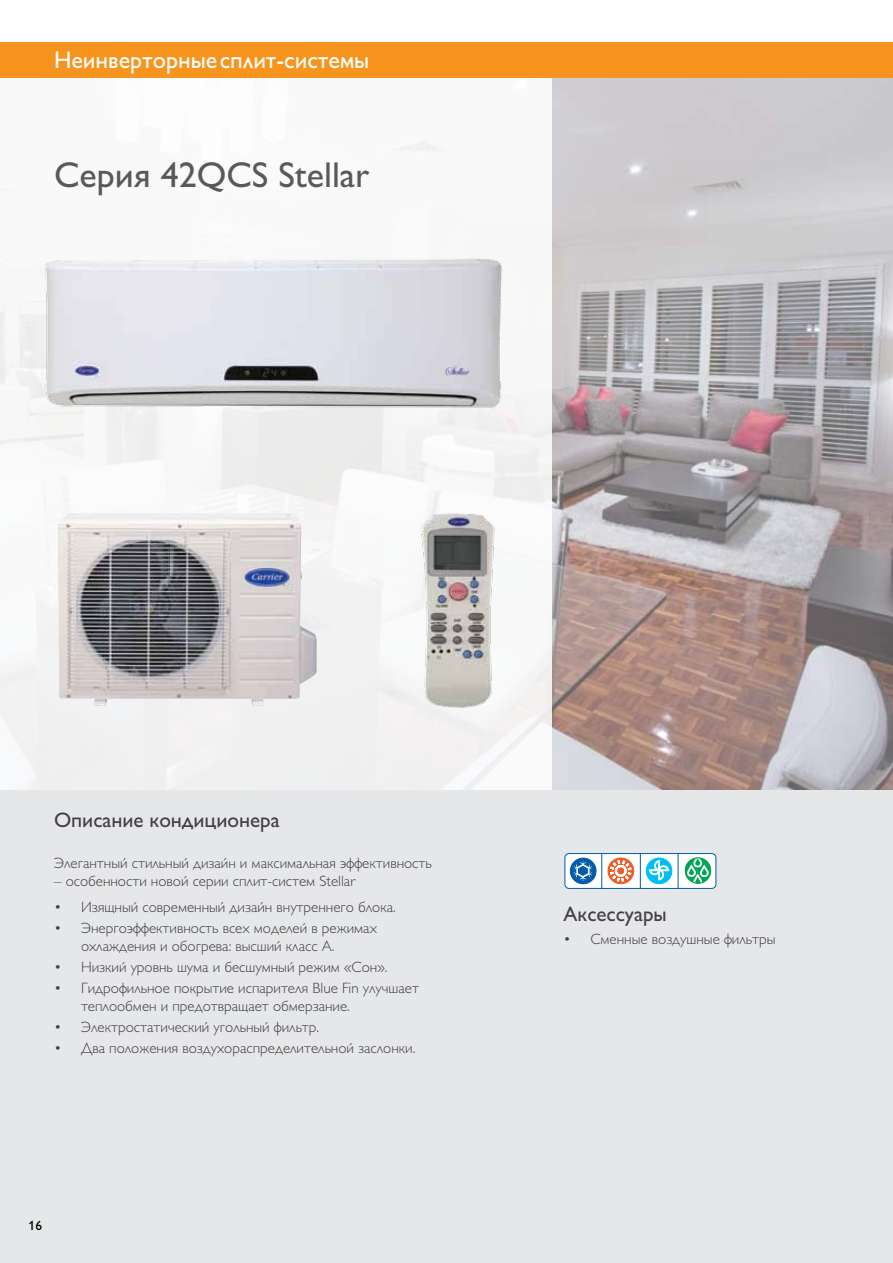
<style>
.page{position:relative;width:893px;height:1263px;background:#fff}
.page>*{position:absolute;margin:0;border:0;box-sizing:border-box;transform-origin:0 0}
.t1{font:36px "Gill Sans C";color:#58595b}
.t2{font:24px "Gill Sans C";color:#fff}
.t3{font:21px "Gill Sans C";color:#414042}
.t4{font:15px/18px "Gill Sans Light C";color:#414042}
.t5{font:13.5px "Gill Sans C";color:#000}
</style>
<div class="page">
<img style="left:552px;top:78px;width:341px;height:712px">
<div style="left:0;top:43px;width:552px;height:795px;background:#f8f8f9"></div>
<div style="left:0;top:790px;width:893px;height:473px;background:#e6e7e8"></div>
<div style="left:565px;top:853px;width:151px;height:35px;background:#fff;border-radius:4px"></div>
<div style="left:564px;top:853px;width:152px;height:36px;border:1px solid #005baa;border-radius:4px"></div>
<hr style="left:601px;top:853px;width:1px;height:35px;background:#005baa">
<hr style="left:640px;top:853px;width:1px;height:35px;background:#005baa">
<div style="left:646px;top:858px;width:26px;height:26px;border:1px solid #00c0f3;border-radius:50%"></div>
<svg style="left:648px;top:859px;width:22px;height:23px"></svg>
<div style="left:570px;top:858px;width:26px;height:26px;background:#005baa;border-radius:50%"></div>
<div style="left:570px;top:858px;width:26px;height:26px;border:1px solid #005baa;border-radius:50%"></div>
<svg style="left:573px;top:860px;width:20px;height:22px"></svg>
<svg style="left:608px;top:858px;width:26px;height:26px"></svg>
<svg style="left:686px;top:858px;width:24px;height:25px"></svg>
<div style="left:685px;top:858px;width:26px;height:25px;border:1px solid #00a655;border-radius:50%"></div>
<hr style="left:678px;top:853px;width:1px;height:35px;background:#005baa">
<img style="left:58px;top:513px;width:259px;height:193px">
<img style="left:40px;top:258px;width:473px;height:171px">
<img style="left:420px;top:510px;width:75px;height:198px">
<div style="left:0;top:43px;width:893px;height:35px;background:#f7941e"></div>
<h2 class="t2" style="left:54px;top:46px;width:317px">Неинверторные сплит-системы</h2>
<h1 class="t1" style="left:54px;top:155px;width:317px">Серия 42QCS Stellar</h1>
<h3 class="t3" style="left:54px;top:807px;width:227px">Описание кондиционера</h3>
<p class="t4" style="left:54px;top:853px;width:379px">Элегантный стильный дизайн и максимальная эффективность</p>
<p class="t4" style="left:54px;top:871px;width:303px">– особенности новой серии сплит-систем Stellar</p>
<p class="t4" style="left:54px;top:898px;width:343px">• Изящный современный дизайн внутреннего блока.</p>
<p class="t4" style="left:81px;top:919px;width:297px;text-indent:-27px">• Энергоэффективность всех моделей в режимах охлаждения и обогрева: высший класс А.</p>
<p class="t4" style="left:54px;top:958px;width:335px">• Низкий уровнь шума и бесшумный режим «Сон».</p>
<p class="t4" style="left:81px;top:979px;width:339px;text-indent:-27px">• Гидрофильное покрытие испарителя Blue Fin улучшает теплообмен и предотвращает обмерзание.</p>
<p class="t4" style="left:54px;top:1018px;width:267px">• Электростатический угольный фильтр.</p>
<p class="t4" style="left:54px;top:1039px;width:363px">• Два положения воздухораспределительной заслонки.</p>
<p class="t5" style="left:29px;top:1218px;width:15px">16</p>
<h3 class="t3" style="left:563px;top:902px;width:105px">Аксессуары</h3>
<p class="t4" style="left:563px;top:929px;width:214px">• Сменные воздушные фильтры</p>
</div>
